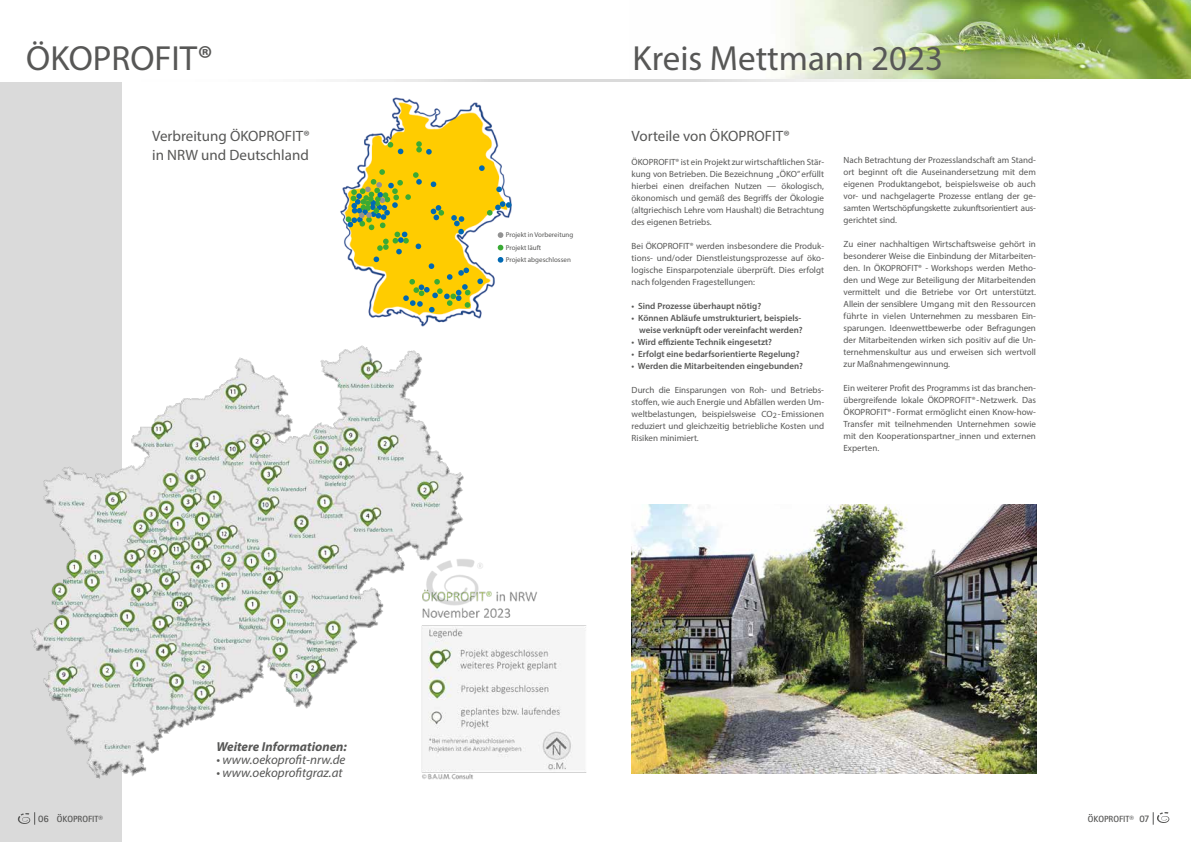
<style>
.page{position:relative;width:1191px;height:842px;background:#fff}
.page>*{position:absolute;margin:0;border:0;box-sizing:border-box;transform-origin:0 0}
.t1{font:35px "Myriad Pro";color:#575756}
.t2{font:15px/19px "Myriad Pro";color:#575756}
.t3{font:italic 13px "Myriad Pro";color:#575756}
.t4{font:italic 700 13px "Myriad Pro";color:#575756}
.t5{font:9px/12px "Myriad Pro";color:#575756;text-align:justify}
.t6{font:600 9px/12px "Myriad Pro";color:#575756;text-align:right}
.t7{font:700 9px "Agfa Rotis Sans Serif";color:#575756}
.t8{font:7px/13px "Myriad Pro";color:#575756}
.s1{font-weight:600}
.s2{font-size:10px}
</style>
<div class="page">
<img style="left:780px;top:0;width:411px;height:79px">
<div style="left:0;top:81px;width:122px;height:761px;background:#dadada"></div>
<svg style="left:1152px;top:812px;width:17px;height:13px"></svg>
<svg style="left:18px;top:812px;width:17px;height:13px"></svg>
<svg style="left:347px;top:79px;width:247px;height:2px"></svg>
<svg style="left:594px;top:79px;width:250px;height:2px"></svg>
<img style="left:631px;top:505px;width:405px;height:268px">
<img style="left:340px;top:97px;width:172px;height:230px">
<svg style="left:477px;top:278px;width:6px;height:6px"></svg>
<svg style="left:479px;top:165px;width:6px;height:6px"></svg>
<svg style="left:387px;top:142px;width:16px;height:12px"></svg>
<svg style="left:416px;top:141px;width:16px;height:14px"></svg>
<svg style="left:496px;top:187px;width:6px;height:5px"></svg>
<svg style="left:487px;top:201px;width:24px;height:15px"></svg>
<svg style="left:346px;top:169px;width:124px;height:143px;background:#ddc634"></svg>
<svg style="left:498px;top:232px;width:5px;height:6px"></svg>
<svg style="left:498px;top:245px;width:5px;height:5px"></svg>
<svg style="left:498px;top:257px;width:5px;height:6px"></svg>
<img style="left:30px;top:345px;width:557px;height:435px">
<h1 class="t1" style="left:26px;top:36px;width:188px">ÖKOPROFIT<span class="s1">®</span></h1>
<h1 class="t1" style="left:632px;top:36px;width:312px">Kreis Mettmann 2023</h1>
<h2 class="t2" style="left:152px;top:126px;width:159px">Verbreitung ÖKOPROFIT® in NRW und Deutschland</h2>
<h3 class="t4" style="left:216px;top:738px;width:132px">Weitere Informationen:</h3>
<h3 class="t3" style="left:216px;top:752px;width:131px">• www.oekoprofit-nrw.de</h3>
<h3 class="t3" style="left:216px;top:765px;width:128px">• www.oekoprofitgraz.at</h3>
<p class="t8" style="left:506px;top:228px;width:69px">Projekt in Vorbereitung<br>Projekt läuft</p>
<p class="t8" style="left:506px;top:253px;width:66px">Projekt abgeschlossen</p>
<h2 class="t2" style="left:631px;top:126px;width:159px">Vorteile von ÖKOPROFIT®</h2>
<p class="t5" style="left:631px;top:156px;width:194px">ÖKOPROFIT® ist ein Projekt zur wirtschaftlichen Stär&shy;kung von Betrieben. Die Bezeichnung „ÖKO” erfüllt hierbei einen dreifachen Nutzen — ökologisch, ökonomisch und gemäß des Begriffs der Ökologie (altgriechisch Lehre vom Haushalt) die Betrachtung des eigenen Betriebs.</p>
<p class="t5" style="left:631px;top:240px;width:194px">Bei ÖKOPROFIT® werden insbesondere die Produk&shy;tions- und/oder Dienstleistungsprozesse auf öko&shy;logische Einsparpotenziale überprüft. Dies erfolgt nach folgenden Fragestellungen:</p>
<p class="t6" style="left:631px;top:300px;width:131px">• Sind Prozesse überhaupt nötig?</p>
<p class="t6" style="left:631px;top:312px;width:173px">• Können Abläufe umstrukturiert, beispiels&shy;weise verknüpft oder vereinfacht werden?</p>
<p class="t6" style="left:631px;top:336px;width:142px">• Wird effiziente Technik eingesetzt?</p>
<p class="t6" style="left:631px;top:348px;width:169px">• Erfolgt eine bedarfsorientierte Regelung?</p>
<p class="t6" style="left:631px;top:360px;width:173px">• Werden die Mitarbeitenden eingebunden?</p>
<p class="t5" style="left:631px;top:384px;width:194px">Durch die Einsparungen von Roh- und Betriebs&shy;stoffen, wie auch Energie und Abfällen werden Um&shy;weltbelastungen, beispielsweise CO<sub>2</sub>-Emissionen reduziert und gleichzeitig betriebliche Kosten und Risiken minimiert.</p>
<p class="t5" style="left:843px;top:154px;width:194px">Nach Betrachtung der Prozesslandschaft am Stand&shy;ort beginnt oft die Auseinandersetzung mit dem eigenen Produktangebot, beispielsweise ob auch vor- und nachgelagerte Prozesse entlang der ge&shy;samten Wertschöpfungskette zukunftsorientiert aus&shy;gerichtet sind.</p>
<p class="t5" style="left:843px;top:238px;width:194px">Zu einer nachhaltigen Wirtschaftsweise gehört in besonderer Weise die Einbindung der Mitarbeiten&shy;den. In ÖKOPROFIT® - Workshops werden Metho&shy;den und Wege zur Beteiligung der Mitarbeitenden vermittelt und die Betriebe vor Ort unterstützt.<br>Allein der sensiblere Umgang mit den Ressourcen führte in vielen Unternehmen zu messbaren Ein&shy;sparungen. Ideenwettbewerbe oder Befragungen der Mitarbeitenden wirken sich positiv auf die Un&shy;ternehmenskultur aus und erweisen sich wertvoll zur Maßnahmengewinnung.</p>
<p class="t5" style="left:843px;top:382px;width:194px">Ein weiterer Profit des Programms ist das branchen&shy;übergreifende lokale ÖKOPROFIT®-Netzwerk. Das ÖKOPROFIT® - Format ermöglicht einen Know-how-Transfer mit teilnehmenden Unternehmen sowie mit den Kooperationspartner_innen und externen Experten.</p>
<p class="t7" style="left:38px;top:813px;width:67px"><span class="s2">06</span> ÖKOPROFIT®</p>
<p class="t7" style="left:1087px;top:813px;width:63px">ÖKOPROFIT® <span class="s2">07</span></p>
</div>
